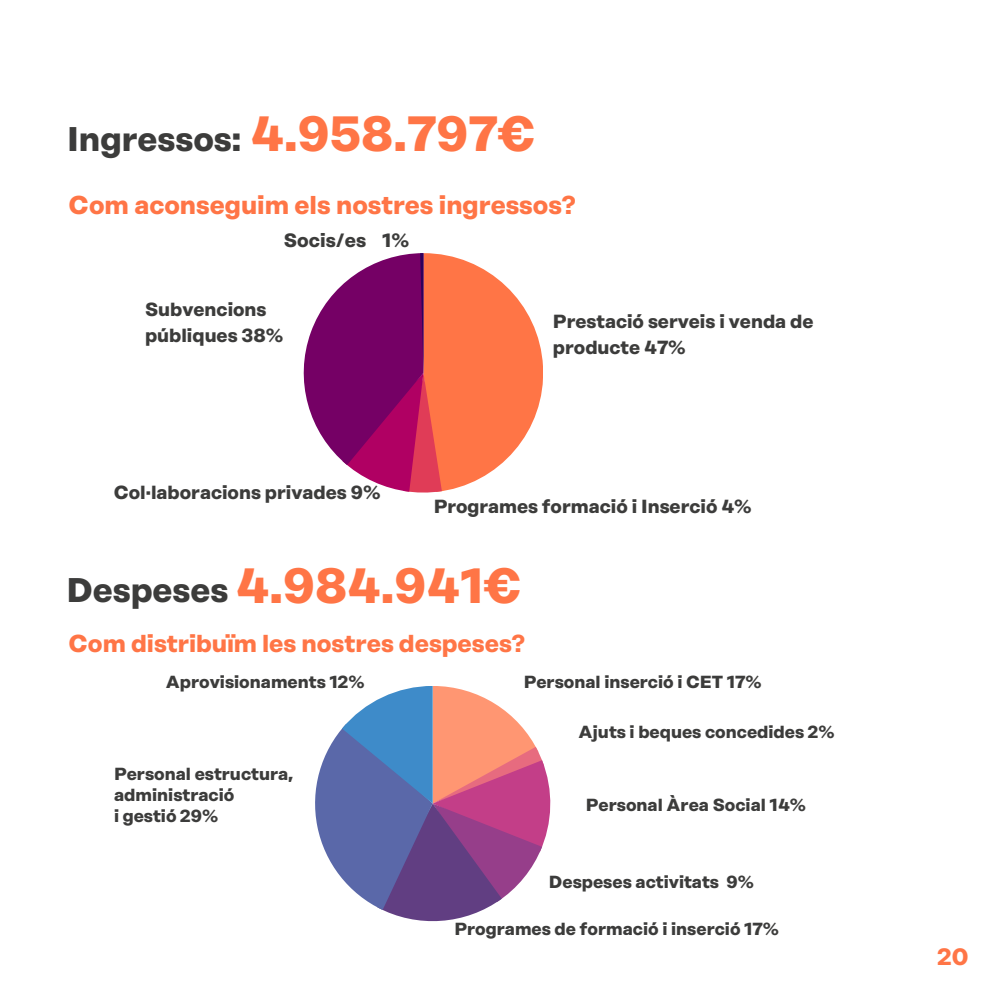
<style>
.page{position:relative;width:993px;height:993px;background:#fff}
.page>*{position:absolute;margin:0;border:0;box-sizing:border-box;transform-origin:0 0}
.t1{font:700 49.35px "Rational Display";color:#ff7546}
.t2{font:700 34.12px "Rational Display";color:#3c3c3b}
.t3{font:700 25.72px "Rational Display";color:#ff7546}
.t4{font:700 24.5px "Rational Display";color:#ff7546}
.t5{font:700 23.62px "Rational Display";color:#ff7546}
.t6{font:700 19.25px "Rational Display";color:#3c3c3b}
.t7{font:700 18.9px/25.4px "Rational Display";color:#3c3c3b}
.t8{font:700 17.5px/21px "Rational Display";color:#3c3c3b}
.s1{font-size:49.35px;color:#ff7546}
</style>
<div class="page">
<svg style="left:315px;top:686px;width:235px;height:234px"></svg>
<svg style="left:304px;top:253px;width:239px;height:239px"></svg>
<h2 class="t2" style="left:67px;top:122px;width:470px">Ingressos: <span class="s1">4.958.797€</span></h2>
<h3 class="t3" style="left:69px;top:192px;width:508px">Com aconseguim els nostres ingressos?</h3>
<p class="t6" style="left:284px;top:230px;width:127px">Socis/es 1%</p>
<p class="t7" style="left:145px;top:298px;width:140px">Subvencions públiques 38%</p>
<p class="t7" style="left:553px;top:310px;width:262px">Prestació serveis i venda de producte 47%</p>
<p class="t7" style="left:114px;top:481px;width:268px">Col·laboracions privades 9%</p>
<p class="t7" style="left:433px;top:494px;width:319px">Programes formació i Inserció 4%</p>
<h2 class="t2" style="left:66px;top:572px;width:163px">Despeses</h2>
<h1 class="t1" style="left:236px;top:560px;width:287px">4.984.941€</h1>
<h3 class="t4" style="left:69px;top:630px;width:458px">Com distribuïm les nostres despeses?</h3>
<p class="t8" style="left:166px;top:672px;width:200px">Aprovisionaments 12%</p>
<p class="t8" style="left:114px;top:764px;width:181px">Personal estructura, administració<br>i gestió 29%</p>
<p class="t8" style="left:523px;top:672px;width:239px">Personal inserció i CET 17%</p>
<p class="t8" style="left:578px;top:722px;width:257px">Ajuts i beques concedides 2%</p>
<p class="t8" style="left:585px;top:795px;width:221px">Personal Àrea Social 14%</p>
<p class="t8" style="left:548px;top:871px;width:206px">Despeses activitats 9%</p>
<p class="t8" style="left:454px;top:919px;width:326px">Programes de formació i inserció 17%</p>
<h3 class="t5" style="left:937px;top:944px;width:32px">20</h3>
</div>
